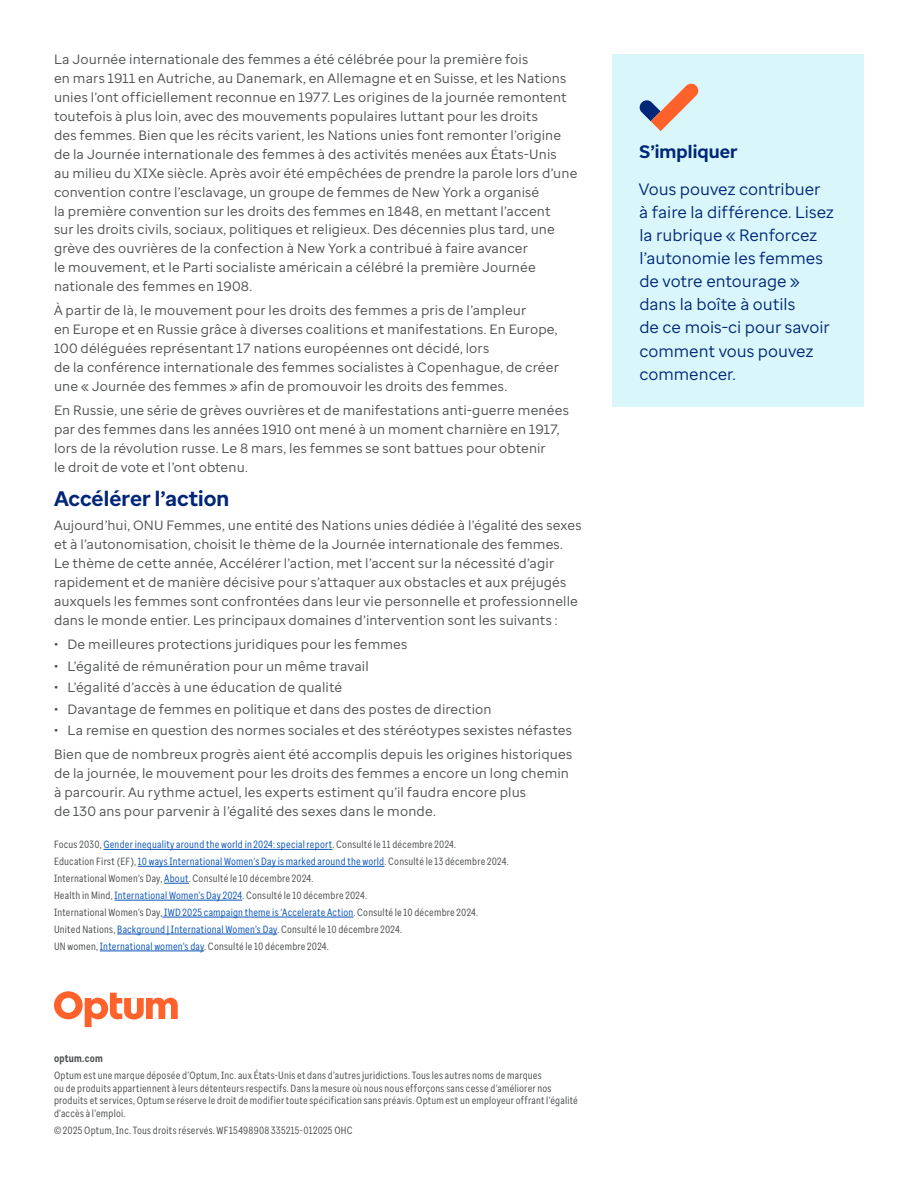
<style>
.page{position:relative;width:918px;height:1188px;background:#fff}
.page>*{position:absolute;margin:0;border:0;box-sizing:border-box;transform-origin:0 0}
.Body{font:700 21px "Enterprise Sans";letter-spacing:.005em;color:#002677}
.Callout_header{font:700 18px "Enterprise Sans";letter-spacing:.005em;color:#002677}
.Callout_body{font:16.5px/23.1px "Enterprise Sans";color:#002677}
.Body-2{font:13.5px/18.9px "Enterprise Sans";letter-spacing:.01em;color:#4b4d4f}
.Legal{font:10.5px/12.6px "Enterprise Sans Cond";letter-spacing:.02em;color:#4b4d4f}
.Legal-2{font:10.5px "Enterprise Sans Cond";letter-spacing:.02em;color:#0c55b8}
.Legal-3{font:700 10.5px "Enterprise Sans Cond";letter-spacing:.02em;color:#4b4d4f}
.s1{color:#4b4d4f}
.s2{color:#0c55b8}
</style>
<div class="page">
<hr style="left:103px;top:849px;width:230px;height:1px;background:#0c55b8">
<hr style="left:138px;top:866px;width:247px;height:1px;background:#0c55b8">
<svg style="left:164px;top:883px;width:25px;height:1px"></svg>
<hr style="left:115px;top:900px;width:127px;height:1px;background:#0c55b8">
<hr style="left:162px;top:917px;width:192px;height:1px;background:#0c55b8">
<hr style="left:117px;top:934px;width:160px;height:1px;background:#0c55b8">
<hr style="left:100px;top:951px;width:104px;height:1px;background:#0c55b8">
<div style="left:612px;top:54px;width:252px;height:353px;background:#d9f6fa"></div>
<svg style="left:639px;top:84px;width:60px;height:47px"></svg>
<svg style="left:54px;top:991px;width:124px;height:36px"></svg>
<p class="Body-2" style="left:54px;top:50px;width:525px">La Journée internationale des femmes a été célébrée pour la première fois<br>en mars 1911 en Autriche, au Danemark, en Allemagne et en Suisse, et les Nations unies l’ont officiellement reconnue en 1977. Les origines de la journée remontent toutefois à plus loin, avec des mouvements populaires luttant pour les droits<br>des femmes. Bien que les récits varient, les Nations unies font remonter l’origine de la Journée internationale des femmes à des activités menées aux États-Unis<br>au milieu du XIXe siècle. Après avoir été empêchées de prendre la parole lors d’une convention contre l’esclavage, un groupe de femmes de New York a organisé<br>la première convention sur les droits des femmes en 1848, en mettant l’accent<br>sur les droits civils, sociaux, politiques et religieux. Des décennies plus tard, une grève des ouvrières de la confection à New York a contribué à faire avancer<br>le mouvement, et le Parti socialiste américain a célébré la première Journée nationale des femmes en 1908.</p>
<p class="Body-2" style="left:54px;top:301px;width:506px">À partir de là, le mouvement pour les droits des femmes a pris de l’ampleur<br>en Europe et en Russie grâce à diverses coalitions et manifestations. En Europe, 100 déléguées représentant 17 nations européennes ont décidé, lors<br>de la conférence internationale des femmes socialistes à Copenhague, de créer une « Journée des femmes » afin de promouvoir les droits des femmes.</p>
<p class="Body-2" style="left:54px;top:401px;width:516px">En Russie, une série de grèves ouvrières et de manifestations anti-guerre menées par des femmes dans les années 1910 ont mené à un moment charnière en 1917, lors de la révolution russe. Le 8 mars, les femmes se sont battues pour obtenir<br>le droit de vote et l’ont obtenu.</p>
<p class="Body" style="left:54px;top:485px;width:177px">Accélérer l’action</p>
<p class="Body-2" style="left:54px;top:516px;width:529px">Aujourd’hui, ONU Femmes, une entité des Nations unies dédiée à l’égalité des sexes et à l’autonomisation, choisit le thème de la Journée internationale des femmes.<br>Le thème de cette année, Accélérer l’action, met l’accent sur la nécessité d’agir rapidement et de manière décisive pour s’attaquer aux obstacles et aux préjugés auxquels les femmes sont confrontées dans leur vie personnelle et professionnelle dans le monde entier. Les principaux domaines d’intervention sont les suivants :</p>
<p class="Body-2" style="left:54px;top:635px;width:355px">• De meilleures protections juridiques pour les femmes</p>
<p class="Body-2" style="left:54px;top:656px;width:316px">• L’égalité de rémunération pour un même travail</p>
<p class="Body-2" style="left:54px;top:678px;width:290px">• L’égalité d’accès à une éducation de qualité</p>
<p class="Body-2" style="left:54px;top:699px;width:439px">• Davantage de femmes en politique et dans des postes de direction</p>
<p class="Body-2" style="left:54px;top:721px;width:520px">• La remise en question des normes sociales et des stéréotypes sexistes néfastes</p>
<p class="Body-2" style="left:54px;top:745px;width:520px">Bien que de nombreux progrès aient été accomplis depuis les origines historiques de la journée, le mouvement pour les droits des femmes a encore un long chemin à parcourir. Au rythme actuel, les experts estiment qu’il faudra encore plus<br>de 130 ans pour parvenir à l’égalité des sexes dans le monde.</p>
<p class="Legal-2" style="left:54px;top:838px;width:404px"><span class="s1">Focus 2030,</span> Gender inequality around the world in 2024: special report<span class="s1">. Consulté le 11 décembre 2024.</span></p>
<p class="Legal-2" style="left:54px;top:855px;width:456px"><span class="s1">Education First (EF),</span> 10 ways International Women’s Day is marked around the world<span class="s1">. Consulté le 13 décembre 2024.</span></p>
<p class="Legal" style="left:54px;top:872px;width:261px">International Women’s Day, <span class="s2">About</span>. Consulté le 10 décembre 2024.</p>
<p class="Legal" style="left:54px;top:889px;width:314px">Health in Mind, <span class="s2">International Women’s Day 2024</span>. Consulté le 10 décembre 2024.</p>
<p class="Legal" style="left:54px;top:906px;width:426px">International Women’s Day, <span class="s2">IWD 2025 campaign theme is ‘Accelerate Action</span>. Consulté le 10 décembre 2024.</p>
<p class="Legal" style="left:54px;top:923px;width:350px">United Nations, <span class="s2">Background | International Women’s Day</span>. Consulté le 10 décembre 2024.</p>
<p class="Legal" style="left:54px;top:940px;width:276px">UN women, <span class="s2">International women’s day</span>. Consulté le 10 décembre 2024.</p>
<p class="Legal-3" style="left:54px;top:1052px;width:50px">optum.com</p>
<p class="Legal" style="left:54px;top:1069px;width:525px">Optum est une marque déposée d’Optum, Inc. aux États-Unis et dans d’autres juridictions. Tous les autres noms de marques<br>ou de produits appartiennent à leurs détenteurs respectifs. Dans la mesure où nous nous efforçons sans cesse d’améliorer nos produits et services, Optum se réserve le droit de modifier toute spécification sans préavis. Optum est un employeur offrant l’égalité d’accès à l’emploi.</p>
<p class="Legal" style="left:54px;top:1124px;width:300px">© 2025 Optum, Inc. Tous droits réservés. WF15498908 335215-012025 OHC</p>
<p class="Callout_header" style="left:640px;top:140px;width:99px">S’impliquer</p>
<p class="Callout_body" style="left:639px;top:177px;width:197px">Vous pouvez contribuer<br>à faire la différence. Lisez la rubrique « Renforcez l’autonomie les femmes de votre entourage » dans la boîte à outils<br>de ce mois-ci pour savoir comment vous pouvez commencer.</p>
</div>
